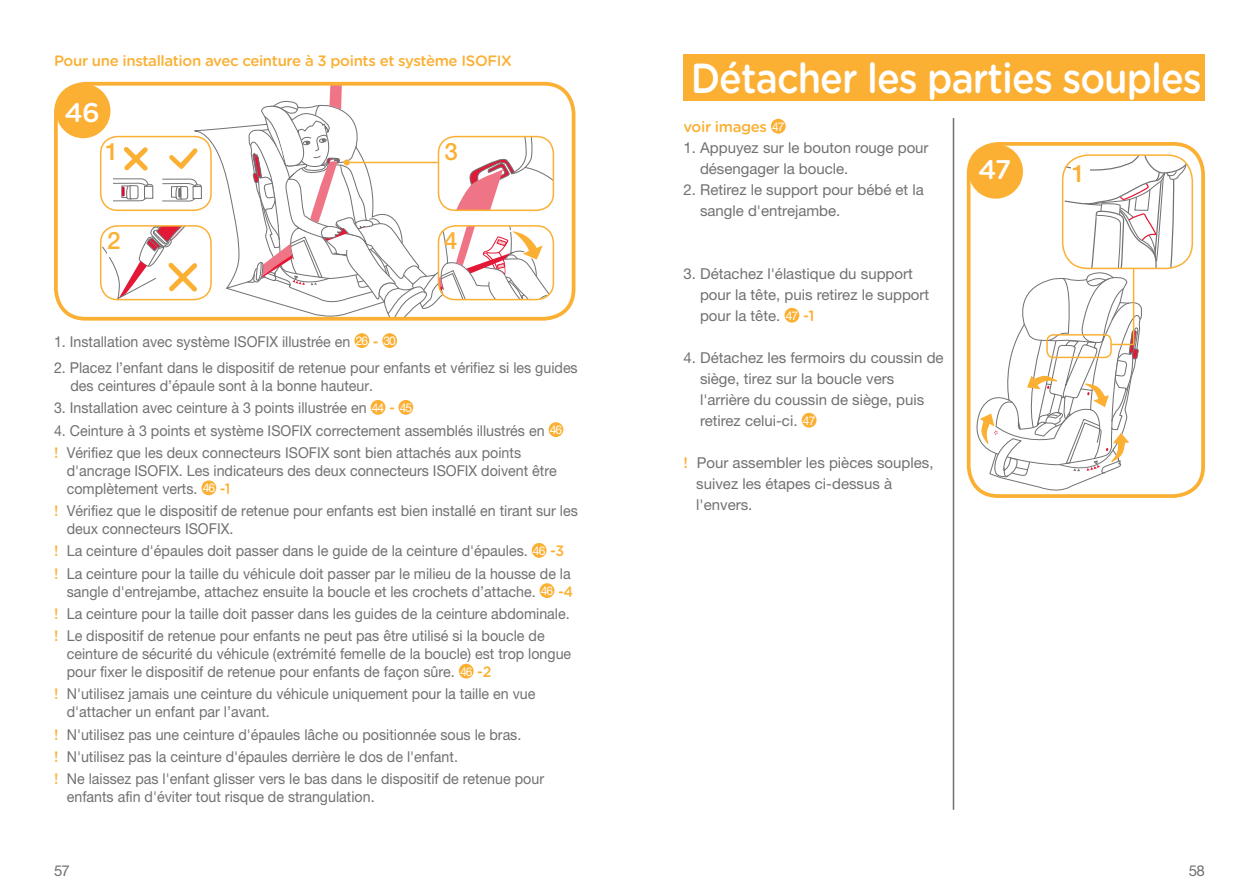
<style>
.page{position:relative;width:1259px;height:893px;background:#fff}
.page>*{position:absolute;margin:0;border:0;box-sizing:border-box;transform-origin:0 0}
.t1{font:500 42px "Gotham Rounded";letter-spacing:-.025em;color:#fff;scale:.9 1}
.t2{font:500 27px "Gotham Rounded";color:#fff}
.t3{font:500 24px "Helvetica Neue LT Std";color:#fbb034}
.t4{font:15px/22.2px "Helvetica Neue LT Std";color:#717073;scale:.95 1}
.t5{font:15px/21px "Helvetica Neue LT Std";color:#717073}
.t6{font:500 15px "Gotham Rounded";letter-spacing:-.025em;color:#fbb034}
.s1{font-size:12px;color:#fff}
.s2{font-family:"Gotham Rounded";font-weight:500;color:#fbb034}
.s3{font-family:"Helvetica Neue LT Std";font-weight:400;font-size:12px;color:#fff}
</style>
<div class="page">
<div style="left:354px;top:333px;width:15px;height:15px;background:#fbb034;border-radius:50%"></div>
<div style="left:382px;top:333px;width:15px;height:15px;background:#fbb034;border-radius:50%"></div>
<div style="left:370px;top:400px;width:15px;height:15px;background:#fbb034;border-radius:50%"></div>
<div style="left:398px;top:400px;width:15px;height:15px;background:#fbb034;border-radius:50%"></div>
<div style="left:548px;top:422px;width:15px;height:15px;background:#fbb034;border-radius:50%"></div>
<div style="left:201px;top:480px;width:15px;height:15px;background:#fbb034;border-radius:50%"></div>
<div style="left:532px;top:543px;width:14px;height:15px;background:#fbb034;border-radius:50%"></div>
<div style="left:539px;top:583px;width:15px;height:15px;background:#fbb034;border-radius:50%"></div>
<div style="left:459px;top:664px;width:15px;height:15px;background:#fbb034;border-radius:50%"></div>
<div style="left:54px;top:82px;width:521px;height:239px;border:4px solid #fbb034;border-radius:30px"></div>
<div style="left:56px;top:84px;width:54px;height:54px;background:#fbb034;border-radius:50%"></div>
<svg style="left:102px;top:84px;width:452px;height:235px"></svg>
<div style="left:683px;top:54px;width:522px;height:47px;background:#fbb034"></div>
<div style="left:771px;top:119px;width:14px;height:15px;background:#fbb034;border-radius:50%"></div>
<div style="left:784px;top:308px;width:15px;height:15px;background:#fbb034;border-radius:50%"></div>
<div style="left:801px;top:413px;width:15px;height:15px;background:#fbb034;border-radius:50%"></div>
<div style="left:966px;top:142px;width:239px;height:356px;border:4px solid #fbb034;border-radius:30px"></div>
<div style="left:968px;top:144px;width:55px;height:55px;background:#fbb034;border-radius:50%"></div>
<svg style="left:969px;top:155px;width:224px;height:339px"></svg>
<hr style="left:952px;top:118px;width:2px;height:692px;background:#717073">
<p class="t6" style="left:54px;top:50px;width:459px">Pour une installation avec ceinture à 3 points et système ISOFIX</p>
<h2 class="t2" style="left:65px;top:93px;width:37px">46</h2>
<h3 class="t3" style="left:105px;top:137px;width:15px">1</h3>
<h3 class="t3" style="left:444px;top:137px;width:15px">3</h3>
<h3 class="t3" style="left:107px;top:226px;width:15px">2</h3>
<h3 class="t3" style="left:444px;top:226px;width:15px">4</h3>
<p class="t4" style="left:54px;top:330px;width:361px">1. Installation avec système ISOFIX illustrée en <span class="s1">26</span> <span class="s2">-</span> <span class="s1">30</span></p>
<p class="t4" style="left:71px;top:359px;width:535px;line-height:18px;text-indent:-17px">2. Placez l’enfant dans le dispositif de retenue pour enfants et vérifiez si les guides des ceintures d’épaule sont à la bonne hauteur.</p>
<p class="t4" style="left:54px;top:397px;width:378px">3. Installation avec ceinture à 3 points illustrée en <span class="s1">44</span> <span class="s2">-</span> <span class="s1">45</span></p>
<p class="t4" style="left:54px;top:419px;width:536px">4. Ceinture à 3 points et système ISOFIX correctement assemblés illustrés en <span class="s1">46 </span><span class="s2">!</span> Vérifiez que les deux connecteurs ISOFIX sont bien attachés aux points</p>
<p class="t4" style="left:67px;top:461px;width:517px;line-height:18px">d'ancrage ISOFIX. Les indicateurs des deux connecteurs ISOFIX doivent être complètement verts. <span class="s1">46</span> <span class="s2">-1</span></p>
<p class="t4" style="left:67px;top:502px;width:539px;line-height:18px;text-indent:-13px"><span class="s2">!</span> Vérifiez que le dispositif de retenue pour enfants est bien installé en tirant sur les deux connecteurs ISOFIX.</p>
<p class="t4" style="left:54px;top:540px;width:545px"><span class="s2">!</span> La ceinture d'épaules doit passer dans le guide de la ceinture d'épaules. <span class="s1">46</span> <span class="s2">-3 !</span> La ceinture pour la taille du véhicule doit passer par le milieu de la housse de la</p>
<p class="t4" style="left:54px;top:580px;width:548px;text-indent:13px">sangle d'entrejambe, attachez ensuite la boucle et les crochets d’attache. <span class="s1">46</span> <span class="s2">-4 !</span> La ceinture pour la taille doit passer dans les guides de la ceinture abdominale. <span class="s2">!</span> Le dispositif de retenue pour enfants ne peut pas être utilisé si la boucle de</p>
<p class="t4" style="left:67px;top:645px;width:532px;line-height:18px">ceinture de sécurité du véhicule (extrémité femelle de la boucle) est trop longue pour fixer le dispositif de retenue pour enfants de façon sûre. <span class="s1">46</span> <span class="s2">-2</span></p>
<p class="t4" style="left:67px;top:685px;width:495px;line-height:18px;text-indent:-13px"><span class="s2">!</span> N'utilisez jamais une ceinture du véhicule uniquement pour la taille en vue d'attacher un enfant par l’avant.</p>
<p class="t4" style="left:54px;top:723px;width:517px"><span class="s2">!</span> N'utilisez pas une ceinture d'épaules lâche ou positionnée sous le bras.<br><span class="s2">!</span> N'utilisez pas la ceinture d'épaules derrière le dos de l'enfant.<br><span class="s2">!</span> Ne laissez pas l'enfant glisser vers le bas dans le dispositif de retenue pour</p>
<p class="t4" style="left:67px;top:785px;width:325px">enfants afin d'éviter tout risque de strangulation.</p>
<h1 class="t1" style="left:690px;top:48px;width:569px">Détacher les parties souples</h1>
<p class="t6" style="left:683px;top:116px;width:102px">voir images <span class="s3">47</span></p>
<p class="t5" style="left:700px;top:137px;width:230px;text-indent:-16px">1. Appuyez sur le bouton rouge pour désengager la boucle.</p>
<p class="t5" style="left:700px;top:179px;width:225px;text-indent:-16px">2. Retirez le support pour bébé et la sangle d'entrejambe.</p>
<p class="t5" style="left:700px;top:263px;width:231px;text-indent:-16px">3. Détachez l'élastique du support pour la tête, puis retirez le support pour la tête. <span class="s1">47</span> <span class="s2">-1</span></p>
<p class="t5" style="left:700px;top:347px;width:245px;text-indent:-16px">4. Détachez les fermoirs du coussin de siège, tirez sur la boucle vers l'arrière du coussin de siège, puis retirez celui-ci. <span class="s1">47</span></p>
<p class="t5" style="left:696px;top:452px;width:239px;text-indent:-13px"><span class="s2">!</span> Pour assembler les pièces souples, suivez les étapes ci-dessus à l'envers.</p>
<h2 class="t2" style="left:978px;top:150px;width:35px">47</h2>
<h3 class="t3" style="left:1071px;top:160px;width:15px">1</h3>
<p class="t5" style="left:54px;top:859px;width:17px">57</p>
<p class="t5" style="left:1188px;top:860px;width:18px">58</p>
</div>
